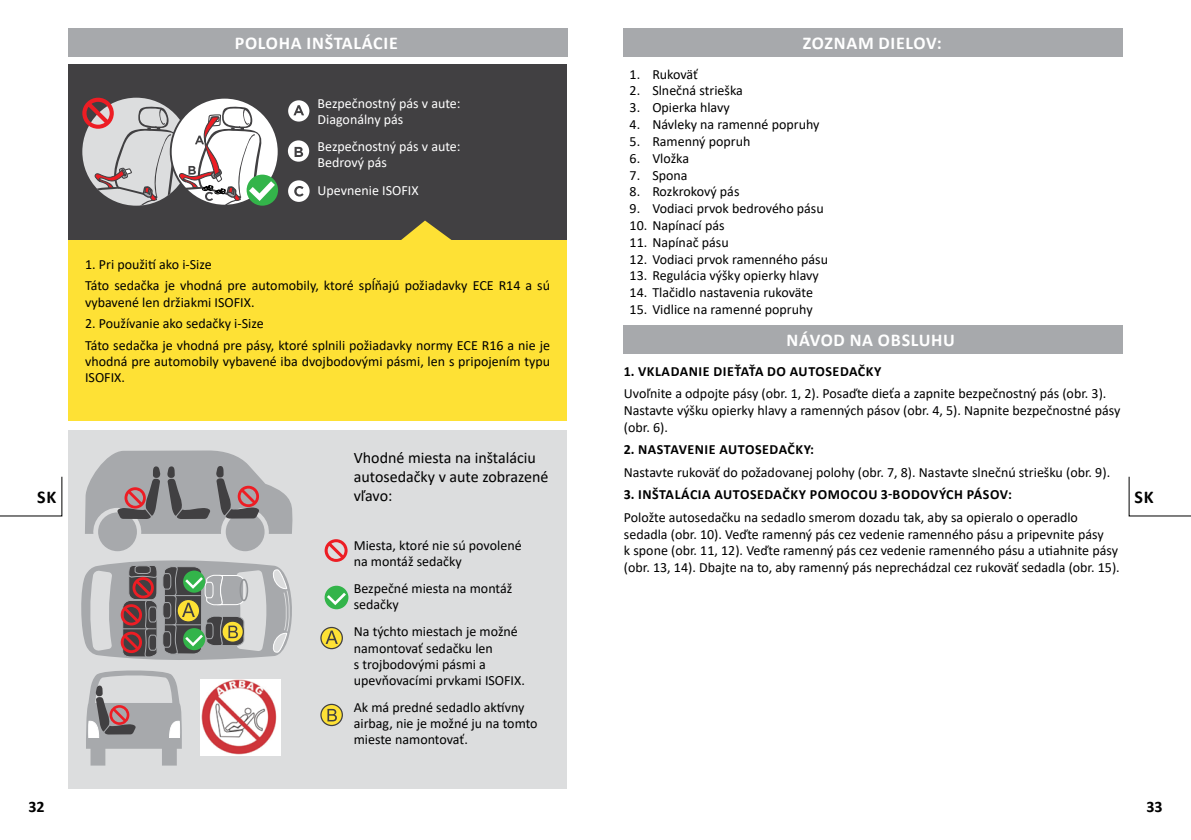
<style>
.page{position:relative;width:1191px;height:840px;background:#fff}
.page>*{position:absolute;margin:0;border:0;box-sizing:border-box;transform-origin:0 0}
.t1{font:700 18px "Calibri";letter-spacing:.04em;color:#fff}
.t2{font:700 18px "Calibri";color:#000}
.t3{font:16px/19.2px "Calibri";color:#000}
.t4{font:700 16px "Calibri";color:#000}
.t5{font:14px/16px "Calibri";color:#000}
.t6{font:700 14px "Calibri";letter-spacing:.015em;color:#000}
.t7{font:14px/16px "Calibri";color:#fff}
</style>
<div class="page">
<div style="left:68px;top:430px;width:498px;height:358px;background:#dcddde"></div>
<div style="left:68px;top:239px;width:498px;height:182px;background:#fee135"></div>
<div style="left:68px;top:64px;width:498px;height:175px;background:#414042"></div>
<svg style="left:399px;top:220px;width:55px;height:20px"></svg>
<div style="left:247px;top:174px;width:31px;height:31px;background:#33b44a;border-radius:50%"></div>
<div style="left:288px;top:140px;width:21px;height:21px;background:#fff;border-radius:50%"></div>
<svg style="left:294px;top:147px;width:9px;height:10px"></svg>
<div style="left:288px;top:100px;width:21px;height:21px;background:#fff;border-radius:50%"></div>
<svg style="left:293px;top:105px;width:11px;height:10px"></svg>
<div style="left:288px;top:180px;width:21px;height:22px;background:#fff;border-radius:50%"></div>
<svg style="left:294px;top:186px;width:10px;height:10px"></svg>
<svg style="left:82px;top:98px;width:193px;height:107px"></svg>
<div style="left:98px;top:512px;width:39px;height:39px;background:#a7a9ac;border-radius:50%"></div>
<div style="left:226px;top:512px;width:38px;height:39px;background:#a7a9ac;border-radius:50%"></div>
<svg style="left:86px;top:670px;width:96px;height:95px"></svg>
<svg style="left:85px;top:450px;width:208px;height:83px"></svg>
<svg style="left:81px;top:560px;width:211px;height:100px"></svg>
<img style="left:200px;top:679px;width:80px;height:76px">
<svg style="left:324px;top:539px;width:23px;height:22px"></svg>
<div style="left:324px;top:585px;width:24px;height:24px;background:#33b44a;border-radius:50%"></div>
<svg style="left:327px;top:593px;width:19px;height:12px"></svg>
<div style="left:624px;top:28px;width:499px;height:29px;background:#a7a9ac"></div>
<div style="left:68px;top:28px;width:499px;height:29px;background:#a7a9ac"></div>
<div style="left:624px;top:325px;width:499px;height:28px;background:#a7a9ac"></div>
<svg style="left:321px;top:627px;width:21px;height:21px"></svg>
<div style="left:320px;top:626px;width:23px;height:23px;border:1px solid #414042;border-radius:50%"></div>
<svg style="left:325px;top:630px;width:13px;height:13px"></svg>
<svg style="left:321px;top:704px;width:21px;height:21px"></svg>
<div style="left:320px;top:703px;width:23px;height:22px;border:1px solid #414042;border-radius:50%"></div>
<svg style="left:327px;top:708px;width:10px;height:13px"></svg>
<svg style="left:1128px;top:476px;width:63px;height:40px"></svg>
<svg style="left:0;top:476px;width:63px;height:40px"></svg>
<p class="t1" style="left:235px;top:31px;width:23px">POLOHA</p>
<p class="t1" style="left:307px;top:31px;width:10px">INŠTALÁCIE</p>
<p class="t1" style="left:803px;top:31px;width:140px">ZOZNAM DIELOV:</p>
<p class="t5" style="left:629px;top:66px;width:70px">1. Rukoväť</p>
<p class="t5" style="left:629px;top:82px;width:115px">2. Slnečná strieška</p>
<p class="t5" style="left:629px;top:99px;width:102px">3. Opierka hlavy</p>
<p class="t5" style="left:629px;top:116px;width:191px">4. Návleky na ramenné popruhy</p>
<p class="t5" style="left:629px;top:133px;width:122px">5. Ramenný popruh</p>
<p class="t5" style="left:629px;top:150px;width:61px">6. Vložka</p>
<p class="t5" style="left:629px;top:166px;width:59px">7. Spona</p>
<p class="t5" style="left:629px;top:183px;width:111px">8. Rozkrokový pás</p>
<p class="t5" style="left:629px;top:200px;width:196px">9. Vodiaci prvok bedrového pásu</p>
<p class="t5" style="left:629px;top:217px;width:96px">10. Napínací pás</p>
<p class="t5" style="left:629px;top:234px;width:101px">11. Napínač pásu</p>
<p class="t5" style="left:629px;top:250px;width:200px">12. Vodiaci prvok ramenného pásu</p>
<p class="t5" style="left:629px;top:267px;width:191px">13. Regulácia výšky opierky hlavy</p>
<p class="t5" style="left:629px;top:284px;width:185px">14. Tlačidlo nastavenia rukoväte</p>
<p class="t5" style="left:629px;top:301px;width:184px">15. Vidlice na ramenné popruhy</p>
<p class="t7" style="left:317px;top:95px;width:145px">Bezpečnostný pás v aute:<br>Diagonálny pás</p>
<p class="t7" style="left:317px;top:138px;width:145px">Bezpečnostný pás v aute:<br>Bedrový pás</p>
<p class="t7" style="left:317px;top:181px;width:103px">Upevnenie ISOFIX</p>
<p class="t5" style="left:85px;top:253px;width:466px;line-height:21.6px">1. Pri použití ako i-Size<br>Táto sedačka je vhodná pre automobily, ktoré spĺňajú požiadavky ECE R14 a sú</p>
<p class="t5" style="left:85px;top:293px;width:171px">vybavené len držiakmi ISOFIX.</p>
<p class="t5" style="left:85px;top:312px;width:466px;line-height:21.6px">2. Používanie ako sedačky i-Size<br>Táto sedačka je vhodná pre pásy, ktoré splnili požiadavky normy ECE R16 a nie je</p>
<p class="t5" style="left:85px;top:353px;width:466px">vhodná pre automobily vybavené iba dvojbodovými pásmi, len s pripojením typu<br>ISOFIX.</p>
<p class="t1" style="left:786px;top:327px;width:170px">NÁVOD NA OBSLUHU</p>
<p class="t6" style="left:624px;top:361px;width:65px">1. VKLADANIE</p>
<p class="t6" style="left:713px;top:361px;width:86px">DIEŤAŤA DO AUTOSE</p>
<p class="t6" style="left:840px;top:361px;width:19px">DAČKY</p>
<p class="t5" style="left:624px;top:384px;width:498px;line-height:16.8px">Uvoľnite a odpojte pásy (obr. 1, 2). Posaďte dieťa a zapnite bezpečnostný pás (obr. 3).<br>Nastavte výšku opierky hlavy a ramenných pásov (obr. 4, 5). Napnite bezpečnostné pásy (obr. 6).</p>
<p class="t6" style="left:624px;top:439px;width:33px">2. NASTAVENIE</p>
<p class="t6" style="left:719px;top:439px;width:10px">AUTOSE</p>
<p class="t6" style="left:769px;top:439px;width:19px">DAČKY</p>
<p class="t6" style="left:810px;top:439px;width:5px">:</p>
<p class="t5" style="left:624px;top:463px;width:488px">Nastavte rukoväť do požadovanej polohy (obr. 7, 8). Nastavte slnečnú striešku (obr. 9).</p>
<p class="t6" style="left:624px;top:484px;width:28px">3. INŠTALÁCIA</p>
<p class="t6" style="left:714px;top:484px;width:10px">AUTOSE</p>
<p class="t6" style="left:764px;top:484px;width:19px">DAČKY</p>
<p class="t6" style="left:809px;top:484px;width:11px">POMOCOU</p>
<p class="t6" style="left:881px;top:484px;width:95px">3-BO DOVÝCH PÁSOV</p>
<p class="t6" style="left:1008px;top:484px;width:5px">:</p>
<p class="t5" style="left:624px;top:508px;width:497px;line-height:16.8px">Položte autosedačku na sedadlo smerom dozadu tak, aby sa opieralo o operadlo sedadla (obr. 10). Veďte ramenný pás cez vedenie ramenného pásu a pripevnite pásy<br>k spone (obr. 11, 12). Veďte ramenný pás cez vedenie ramenného pásu a utiahnite pásy (obr. 13, 14). Dbajte na to, aby ramenný pás neprechádzal cez rukoväť sedadla (obr. 15).</p>
<p class="t3" style="left:354px;top:447px;width:196px">Vhodné miesta na inštaláciu autosedačky v aute zobrazené vľavo:</p>
<p class="t2" style="left:37px;top:483px;width:21px">SK</p>
<p class="t2" style="left:1134px;top:483px;width:21px">SK</p>
<p class="t5" style="left:354px;top:536px;width:169px">Miesta, ktoré nie sú povolené na montáž sedačky</p>
<p class="t5" style="left:354px;top:579px;width:160px">Bezpečné miesta na montáž sedačky</p>
<p class="t5" style="left:354px;top:623px;width:173px">Na týchto miestach je možné namontovať sedačku len<br>s trojbodovými pásmi a upevňovacími prvkami ISOFIX.</p>
<p class="t5" style="left:354px;top:698px;width:185px">Ak má predné sedadlo aktívny airbag, nie je možné ju na tomto mieste namontovať.</p>
<p class="t4" style="left:28px;top:794px;width:18px">32</p>
<p class="t4" style="left:1146px;top:794px;width:18px">33</p>
</div>
